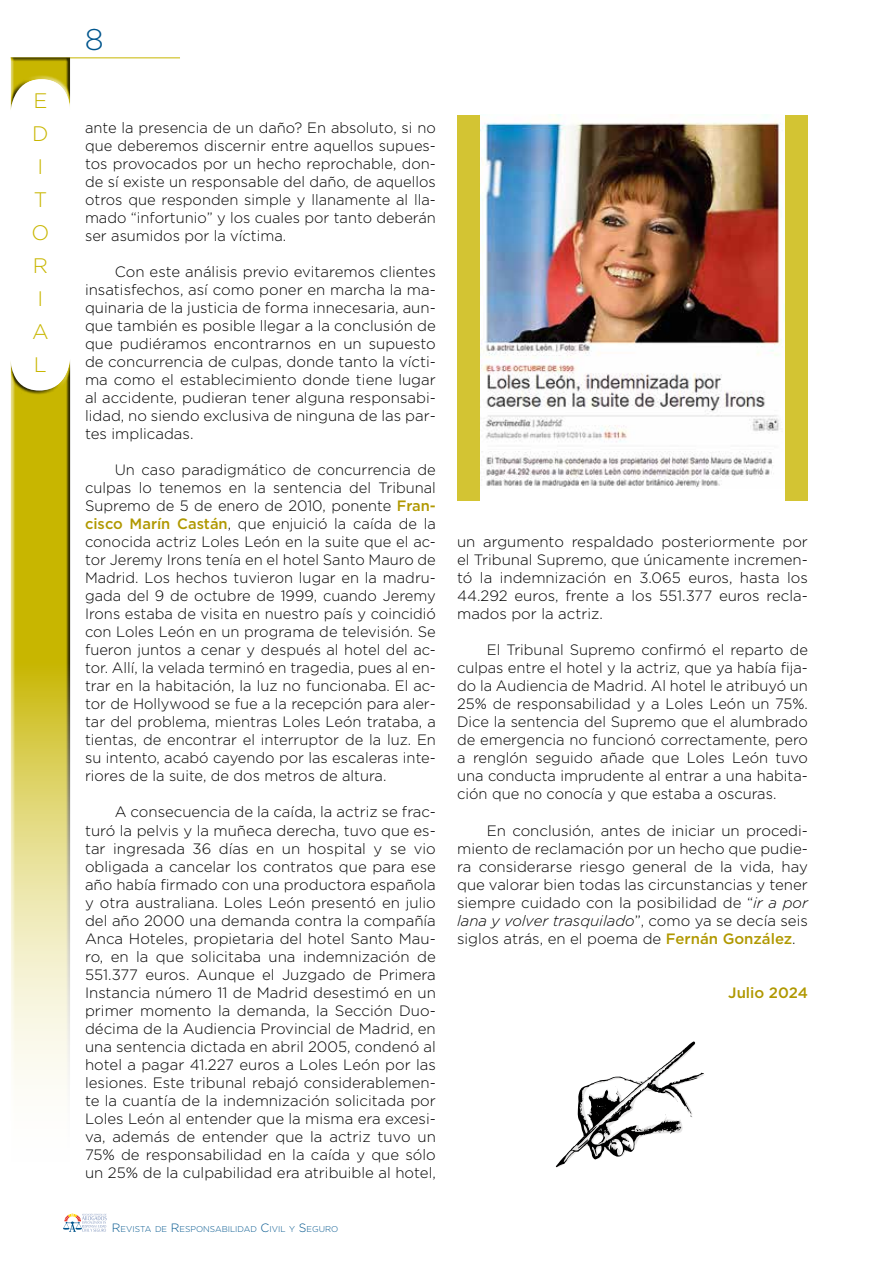
<style>
.page{position:relative;width:893px;height:1263px;background:#fff}
.page>*{position:absolute;margin:0;border:0;box-sizing:border-box;transform-origin:0 0}
.t1{font:300 30px "Gotham";color:#00558d}
.t2{font:300 21px/33px "Gotham";color:#c8b600}
.t3{font:300 15px/18px "Gotham";color:#000;text-align:justify}
.t4{font:500 15px "Gotham";color:#b09800}
.t5{font:300 8.4px "Gotham";color:#00558d}
.s1{font-weight:500;color:#b09800}
.s2{font-size:12px}
.s3{font-style:italic}
</style>
<div class="page">
<svg style="left:63px;top:1213px;width:44px;height:19px"></svg>
<hr style="left:11px;top:57px;width:169px;height:1px;background:#c8b600">
<div style="left:10px;top:56px;width:63px;height:59px;background:#000;opacity:.75"></div>
<div style="left:9px;top:355px;width:62px;height:841px;background:#000;opacity:.75"></div>
<svg style="left:556px;top:1041px;width:148px;height:127px"></svg>
<img style="left:480px;top:115px;width:303px;height:372px">
<div style="left:785px;top:115px;width:23px;height:385px;background:#d3c433"></div>
<div style="left:457px;top:115px;width:23px;height:385px;background:#d3c433"></div>
<h2 class="t2" style="left:31px;top:84px;width:19px">E<br>D<br>I<br>T<br>O<br>R<br>I<br>A<br>L</h2>
<h1 class="t1" style="left:85px;top:21px;width:20px">8</h1>
<p class="t3" style="left:85px;top:118px;width:352px">ante la presencia de un daño? En absoluto, si no que deberemos discernir entre aquellos supues&shy;tos provocados por un hecho reprochable, don&shy;de sí existe un responsable del daño, de aquellos otros que responden simple y llanamente al lla&shy;mado “infortunio” y los cuales por tanto deberán ser asumidos por la víctima.</p>
<p class="t3" style="left:85px;top:262px;width:352px;text-indent:30px">Con este análisis previo evitaremos clientes insatisfechos, así como poner en marcha la ma&shy;quinaria de la justicia de forma innecesaria, aun&shy;que también es posible llegar a la conclusión de que pudiéramos encontrarnos en un supuesto de concurrencia de culpas, donde tanto la vícti&shy;ma como el establecimiento donde tiene lugar al accidente, pudieran tener alguna responsabi&shy;lidad, no siendo exclusiva de ninguna de las par&shy;tes implicadas.</p>
<p class="t3" style="left:85px;top:460px;width:352px;text-indent:30px">Un caso paradigmático de concurrencia de culpas lo tenemos en la sentencia del Tribunal Supremo de 5 de enero de 2010, ponente <span class="s1">Fran&shy;cisco Marín Castán</span>, que enjuició la caída de la conocida actriz Loles León en la suite que el ac&shy;tor Jeremy Irons tenía en el hotel Santo Mauro de Madrid. Los hechos tuvieron lugar en la madru&shy;gada del 9 de octubre de 1999, cuando Jeremy Irons estaba de visita en nuestro país y coincidió con Loles León en un programa de televisión. Se fueron juntos a cenar y después al hotel del ac&shy;tor. Allí, la velada terminó en tragedia, pues al en&shy;trar en la habitación, la luz no funcionaba. El ac&shy;tor de Hollywood se fue a la recepción para aler&shy;tar del problema, mientras Loles León trataba, a tientas, de encontrar el interruptor de la luz. En su intento, acabó cayendo por las escaleras inte&shy;riores de la suite, de dos metros de altura.</p>
<p class="t3" style="left:85px;top:803px;width:352px;text-indent:30px">A consecuencia de la caída, la actriz se frac&shy;turó la pelvis y la muñeca derecha, tuvo que es&shy;tar ingresada 36 días en un hospital y se vio obligada a cancelar los contratos que para ese año había firmado con una productora española y otra australiana. Loles León presentó en julio del año 2000 una demanda contra la compañía Anca Hoteles, propietaria del hotel Santo Mau&shy;ro, en la que solicitaba una indemnización de 551.377 euros. Aunque el Juzgado de Primera Instancia número 11 de Madrid desestimó en un primer momento la demanda, la Sección Duo&shy;décima de la Audiencia Provincial de Madrid, en una sentencia dictada en abril 2005, condenó al hotel a pagar 41.227 euros a Loles León por las lesiones. Este tribunal rebajó considerablemen&shy;te la cuantía de la indemnización solicitada por Loles León al entender que la misma era excesi&shy;va, además de entender que la actriz tuvo un 75% de responsabilidad en la caída y que sólo un 25% de la culpabilidad era atribuible al hotel,</p>
<p class="t5" style="left:112px;top:1223px;width:228px"><span class="s2">R</span>EVISTA DE <span class="s2">R</span>ESPONSABILIDAD <span class="s2">C</span>IVIL Y <span class="s2">S</span>EGURO</p>
<p class="t3" style="left:457px;top:532px;width:352px">un argumento respaldado posteriormente por el Tribunal Supremo, que únicamente incremen&shy;tó la indemnización en 3.065 euros, hasta los 44.292 euros, frente a los 551.377 euros recla&shy;mados por la actriz.</p>
<p class="t3" style="left:457px;top:641px;width:352px;text-indent:30px">El Tribunal Supremo confirmó el reparto de culpas entre el hotel y la actriz, que ya había fija&shy;do la Audiencia de Madrid. Al hotel le atribuyó un 25% de responsabilidad y a Loles León un 75%.<br>Dice la sentencia del Supremo que el alumbrado de emergencia no funcionó correctamente, pero a renglón seguido añade que Loles León tuvo una conducta imprudente al entrar a una habita&shy;ción que no conocía y que estaba a oscuras.</p>
<p class="t3" style="left:457px;top:821px;width:352px;text-indent:30px">En conclusión, antes de iniciar un procedi&shy;miento de reclamación por un hecho que pudie&shy;ra considerarse riesgo general de la vida, hay que valorar bien todas las circunstancias y tener siempre cuidado con la posibilidad de “<span class="s3">ir a por lana y volver trasquilado</span>”, como ya se decía seis siglos atrás, en el poema de <span class="s1">Fernán González</span>.</p>
<p class="t4" style="left:728px;top:982px;width:81px">Julio 2024</p>
</div>
